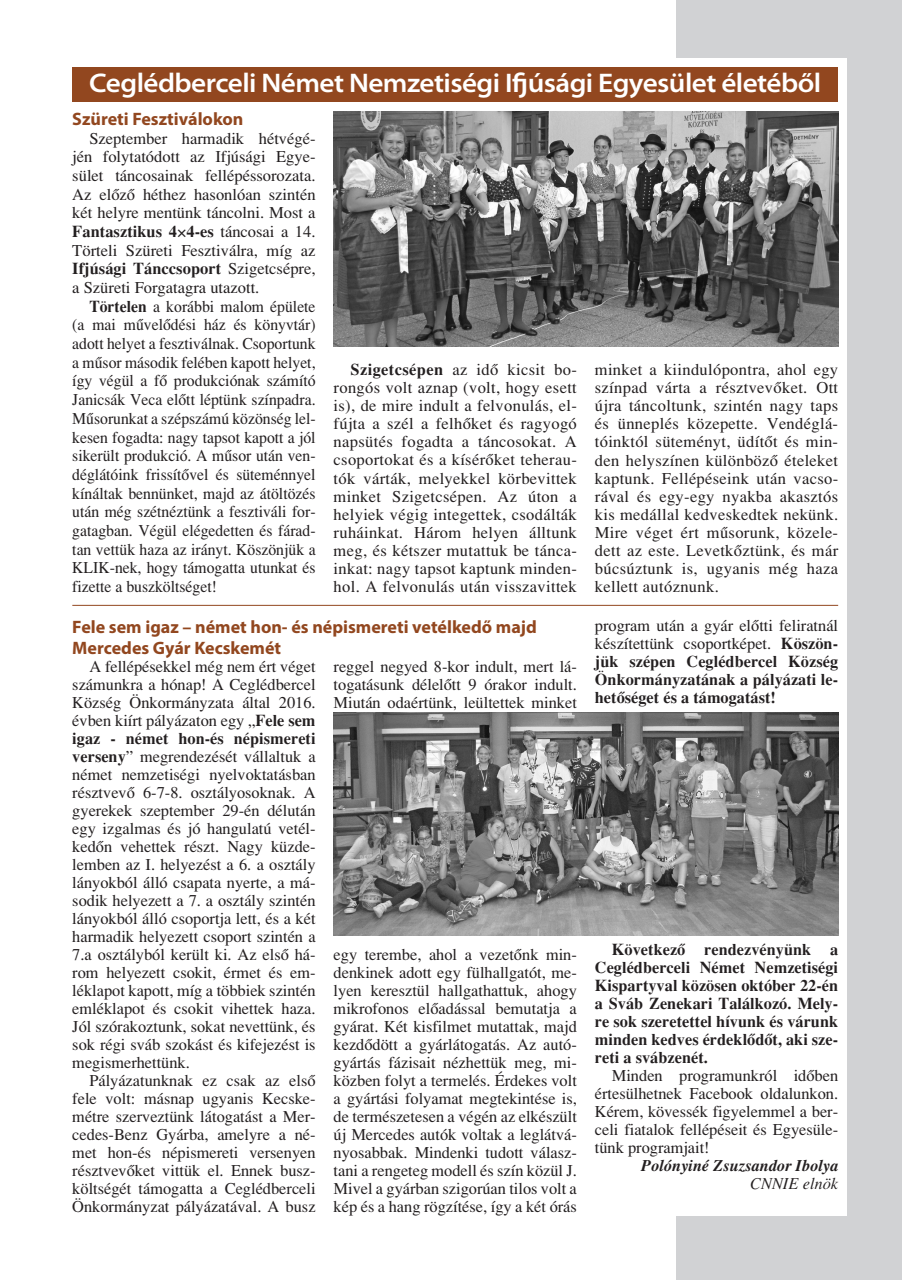
<style>
.page{position:relative;width:902px;height:1280px;background:#fff}
.page>*{position:absolute;margin:0;border:0;box-sizing:border-box;transform-origin:0 0}
.t1{font:600 semi-expanded 27px "Myriad Pro";letter-spacing:-.02em;color:#fff}
.t2{font:700 18px/21px "Myriad Pro";color:#92471f}
.t3{font:16.5px/18px "H Times";color:#231f20;text-align:justify}
.t4{font:16.5px "H Times";color:#231f20;scale:.95 1}
.t5{font:16.5px/18px "H Times Bold";color:#231f20;text-align:justify}
.t6{font:italic 16.5px "H Times Bold";color:#231f20}
.t7{font:16.5px "H Times Italic";color:#231f20}
.s1{font-family:"H Times"}
.s2{font-family:"H Times Bold"}
</style>
<div class="page">
<div style="left:676px;top:0;width:225px;height:1280px;background:#d1d2d4"></div>
<div style="left:464px;top:59px;width:382px;height:1157px;background:#fff"></div>
<div style="left:72px;top:67px;width:766px;height:34px;background:#92471f"></div>
<img style="left:333px;top:713px;width:505px;height:222px">
<hr style="left:72px;top:605px;width:766px;height:1px;background:#92471f">
<img style="left:333px;top:111px;width:505px;height:236px">
<h1 class="t1" style="left:89px;top:67px;width:733px">Ceglédberceli Német Nemzetiségi Ifjúsági Egyesület életéből</h1>
<p class="t2" style="left:72px;top:108px;width:173px">Szüreti Fesztiválokon</p>
<p class="t3" style="left:72px;top:129px;width:245px;line-height:18.8px;text-indent:17px">Szeptember harmadik hétvégé&shy;jén folytatódott az Ifjúsági Egye&shy;sület táncosainak fellépéssorozata.<br>Az előző héthez hasonlóan szintén két helyre mentünk táncolni. Most a</p>
<p class="t5" style="left:72px;top:222px;width:245px">Fantasztikus 4×4-es <span class="s1">táncosai a 14.</span></p>
<p class="t3" style="left:72px;top:241px;width:245px">Törteli Szüreti Fesztiválra, míg az</p>
<p class="t5" style="left:72px;top:260px;width:245px">Ifjúsági Tánccsoport <span class="s1">Szigetcsépre,</span></p>
<p class="t3" style="left:72px;top:279px;width:188px">a Szüreti Forgatagra utazott.</p>
<p class="t4" style="left:89px;top:297px;width:240px"><span class="s2">Törtelen</span> a korábbi malom épülete</p>
<p class="t4" style="left:72px;top:316px;width:257px">(a mai művelődési ház és könyvtár)</p>
<p class="t4" style="left:72px;top:334px;width:257px">adott helyet a fesztiválnak. Csoportunk</p>
<p class="t4" style="left:72px;top:353px;width:257px">a műsor második felében kapott helyet,</p>
<p class="t4" style="left:72px;top:372px;width:257px">így végül a fő produkciónak számító</p>
<p class="t4" style="left:72px;top:390px;width:257px">Janicsák Veca előtt léptünk színpadra.</p>
<p class="t4" style="left:72px;top:409px;width:257px">Műsorunkat a szépszámú közönség lel-</p>
<p class="t4" style="left:72px;top:428px;width:257px">kesen fogadta: nagy tapsot kapott a jól</p>
<p class="t4" style="left:72px;top:446px;width:257px">sikerült produkció. A műsor után ven-</p>
<p class="t4" style="left:72px;top:465px;width:257px">déglátóink frissítővel és süteménnyel</p>
<p class="t4" style="left:72px;top:484px;width:257px">kínáltak bennünket, majd az átöltözés</p>
<p class="t4" style="left:72px;top:502px;width:257px">után még szétnéztünk a fesztiváli for-</p>
<p class="t4" style="left:72px;top:521px;width:257px">gatagban. Végül elégedetten és fárad-</p>
<p class="t4" style="left:72px;top:540px;width:257px">tan vettük haza az irányt. Köszönjük a</p>
<p class="t4" style="left:72px;top:558px;width:257px">KLIK-nek, hogy támogatta utunkat és</p>
<p class="t4" style="left:72px;top:577px;width:154px">fizette a buszköltséget!</p>
<p class="t3" style="left:333px;top:360px;width:245px;text-indent:17px"><span class="s2">Szigetcsépen</span> az idő kicsit bo&shy;rongós volt aznap (volt, hogy esett is), de mire indult a felvonulás, el&shy;fújta a szél a felhőket és ragyogó napsütés fogadta a táncosokat. A csoportokat és a kísérőket teherau&shy;tók várták, melyekkel körbevittek minket Szigetcsépen. Az úton a helyiek végig integettek, csodálták ruháinkat. Három helyen álltunk meg, és kétszer mutattuk be tánca&shy;inkat: nagy tapsot kaptunk minden&shy;hol. A felvonulás után visszavittek</p>
<p class="t3" style="left:595px;top:360px;width:245px">minket a kiindulópontra, ahol egy színpad várta a résztvevőket. Ott újra táncoltunk, szintén nagy taps és ünneplés közepette. Vendéglá&shy;tóinktól süteményt, üdítőt és min&shy;den helyszínen különböző ételeket kaptunk. Fellépéseink után vacso&shy;rával és egy-egy nyakba akasztós kis medállal kedveskedtek nekünk.<br>Mire véget ért műsorunk, közele&shy;dett az este. Levetkőztünk, és már búcsúztunk is, ugyanis még haza kellett autóznunk.</p>
<p class="t2" style="left:72px;top:616px;width:466px">Fele sem igaz – német hon- és népismereti vetélkedő majd<br>Mercedes Gyár Kecskemét</p>
<p class="t3" style="left:72px;top:657px;width:245px;text-indent:17px">A fellépésekkel még nem ért véget számunkra a hónap! A Ceglédbercel Község Önkormányzata által 2016. évben kiírt pályázaton egy „<span class="s2">Fele sem</span></p>
<p class="t5" style="left:72px;top:729px;width:245px">igaz - német hon-és népismereti</p>
<p class="t3" style="left:72px;top:747px;width:245px"><span class="s2">verseny</span>” megrendezését vállaltuk a német nemzetiségi nyelvoktatásban résztvevő 6-7-8. osztályosoknak. A gyerekek szeptember 29-én délután egy izgalmas és jó hangulatú vetél&shy;kedőn vehettek részt. Nagy küzde&shy;lemben az I. helyezést a 6. a osztály lányokból álló csapata nyerte, a má&shy;sodik helyezett a 7. a osztály szintén lányokból álló csoportja lett, és a két harmadik helyezett csoport szintén a 7.a osztályból került ki. Az első há&shy;rom helyezett csokit, érmet és em&shy;léklapot kapott, míg a többiek szintén emléklapot és csokit vihettek haza.<br>Jól szórakoztunk, sokat nevettünk, és sok régi sváb szokást és kifejezést is megismerhettünk.</p>
<p class="t3" style="left:72px;top:1071px;width:245px;text-indent:17px">Pályázatunknak ez csak az első fele volt: másnap ugyanis Kecske&shy;métre szerveztünk látogatást a Mer&shy;cedes-Benz Gyárba, amelyre a né&shy;met hon-és népismereti versenyen résztvevőket vittük el. Ennek busz&shy;költségét támogatta a Ceglédberceli Önkormányzat pályázatával. A busz</p>
<p class="t3" style="left:333px;top:657px;width:245px">reggel negyed 8-kor indult, mert lá&shy;togatásunk délelőtt 9 órakor indult.<br>Miután odaértünk, leültettek minket</p>
<p class="t3" style="left:333px;top:945px;width:245px">egy terembe, ahol a vezetőnk min&shy;denkinek adott egy fülhallgatót, me&shy;lyen keresztül hallgathattuk, ahogy mikrofonos előadással bemutatja a gyárat. Két kisfilmet mutattak, majd kezdődött a gyárlátogatás. Az autó&shy;gyártás fázisait nézhettük meg, mi&shy;közben folyt a termelés. Érdekes volt a gyártási folyamat megtekintése is, de természetesen a végén az elkészült új Mercedes autók voltak a leglátvá&shy;nyosabbak. Mindenki tudott válasz&shy;tani a rengeteg modell és szín közül J.<br>Mivel a gyárban szigorúan tilos volt a kép és a hang rögzítése, így a két órás</p>
<p class="t3" style="left:595px;top:616px;width:245px">program után a gyár előtti feliratnál készítettünk csoportképet. <span class="s2">Köszön-</span></p>
<p class="t5" style="left:595px;top:652px;width:245px">jük szépen Ceglédbercel Község Önkormányzatának a pályázati le&shy;hetőséget és a támogatást!</p>
<p class="t5" style="left:595px;top:940px;width:245px;text-indent:17px">Következő rendezvényünk a Ceglédberceli Német Nemzetiségi Kispartyval közösen október 22-én a Sváb Zenekari Találkozó. Mely&shy;re sok szeretettel hívunk és várunk minden kedves érdeklődőt, aki sze&shy;reti a svábzenét.</p>
<p class="t3" style="left:595px;top:1066px;width:245px;text-indent:17px">Minden programunkról időben értesülhetnek Facebook oldalunkon.<br>Kérem, kövessék figyelemmel a ber&shy;celi fiatalok fellépéseit és Egyesüle&shy;tünk programjait!</p>
<p class="t6" style="left:641px;top:1156px;width:198px">Polónyiné Zsuzsandor Ibolya</p>
<p class="t7" style="left:750px;top:1173px;width:89px">CNNIE elnök</p>
</div>
